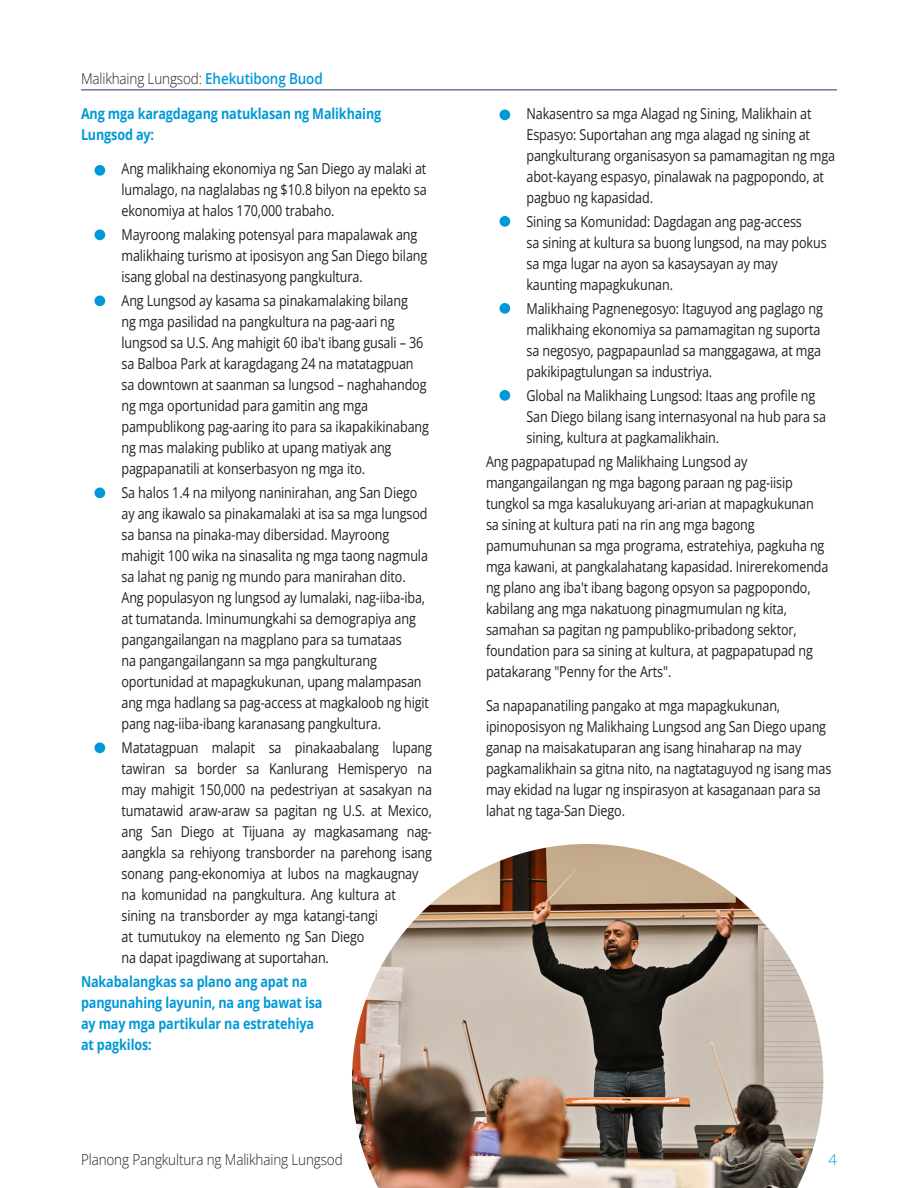
<style>
.page{position:relative;width:918px;height:1188px;background:#fff}
.page>*{position:absolute;margin:0;border:0;box-sizing:border-box;transform-origin:0 0}
.Indented_bullets{font:15px/21px "Open Sans";letter-spacing:-.01em;color:#231f20;scale:.84 1}
.Bold_Body_Copy{font:700 15px/21px "Open Sans";letter-spacing:-.01em;color:#0099d6;scale:.84 1}
.t1{font:300 15px "Open Sans";letter-spacing:-.01em;color:#231f20;scale:.9 1}
.t2{font:300 15px "Open Sans";color:#0099d6}
.s1{font-weight:600;color:#0099d6}
</style>
<div class="page">
<div style="left:95px;top:165px;width:10px;height:11px;background:#0099d6;border-radius:50%"></div>
<div style="left:95px;top:229px;width:10px;height:11px;background:#0099d6;border-radius:50%"></div>
<div style="left:95px;top:295px;width:10px;height:11px;background:#0099d6;border-radius:50%"></div>
<div style="left:95px;top:487px;width:10px;height:11px;background:#0099d6;border-radius:50%"></div>
<div style="left:95px;top:742px;width:10px;height:11px;background:#0099d6;border-radius:50%"></div>
<div style="left:500px;top:110px;width:10px;height:10px;background:#0099d6;border-radius:50%"></div>
<div style="left:500px;top:216px;width:10px;height:11px;background:#0099d6;border-radius:50%"></div>
<div style="left:500px;top:303px;width:10px;height:11px;background:#0099d6;border-radius:50%"></div>
<div style="left:500px;top:390px;width:10px;height:11px;background:#0099d6;border-radius:50%"></div>
<hr style="left:81px;top:89px;width:756px;height:1px;background:#233168">
<img style="left:352px;top:844px;width:471px;height:344px">
<p class="t1" style="left:81px;top:68px;width:270px">Malikhaing Lungsod: <span class="s1">Ehekutibong Buod</span></p>
<p class="Bold_Body_Copy" style="left:81px;top:102px;width:359px">Ang mga karagdagang natuklasan ng Malikhaing<br>Lungsod ay:</p>
<p class="Indented_bullets" style="left:122px;top:158px;width:365px;text-align:justify">Ang malikhaing ekonomiya ng San Diego ay malaki at lumalago, na naglalabas ng $10.8 bilyon na epekto sa ekonomiya at halos 170,000 trabaho.</p>
<p class="Indented_bullets" style="left:122px;top:224px;width:366px">Mayroong malaking potensyal para mapalawak ang malikhaing turismo at iposisyon ang San Diego bilang isang global na destinasyong pangkultura.</p>
<p class="Indented_bullets" style="left:122px;top:290px;width:368px">Ang Lungsod ay kasama sa pinakamalaking bilang<br>ng mga pasilidad na pangkultura na pag-aari ng lungsod sa U.S. Ang mahigit 60 iba't ibang gusali – 36 sa Balboa Park at karagdagang 24 na matatagpuan sa downtown at saanman sa lungsod – naghahandog ng mga oportunidad para gamitin ang mga pampublikong pag-aaring ito para sa ikapakikinabang ng mas malaking publiko at upang matiyak ang pagpapanatili at konserbasyon ng mga ito.</p>
<p class="Indented_bullets" style="left:122px;top:482px;width:368px">Sa halos 1.4 na milyong naninirahan, ang San Diego ay ang ikawalo sa pinakamalaki at isa sa mga lungsod sa bansa na pinaka-may dibersidad. Mayroong mahigit 100 wika na sinasalita ng mga taong nagmula sa lahat ng panig ng mundo para manirahan dito.<br>Ang populasyon ng lungsod ay lumalaki, nag-iiba-iba, at tumatanda. Iminumungkahi sa demograpiya ang pangangailangan na magplano para sa tumataas<br>na pangangailangann sa mga pangkulturang oportunidad at mapagkukunan, upang malampasan ang mga hadlang sa pag-access at magkaloob ng higit pang nag-iiba-ibang karanasang pangkultura.</p>
<p class="Indented_bullets" style="left:122px;top:737px;width:371px">Matatagpuan malapit sa pinakaabalang lupang tawiran sa border sa Kanlurang Hemisperyo na may mahigit 150,000 na pedestriyan at sasakyan na tumatawid araw-araw sa pagitan ng U.S. at Mexico, ang San Diego at Tijuana ay magkasamang nag&shy;aangkla sa rehiyong transborder na parehong isang sonang pang-ekonomiya at lubos na magkaugnay na komunidad na pangkultura. Ang kultura at sining na transborder ay mga katangi-tangi<br>at tumutukoy na elemento ng San Diego<br>na dapat ipagdiwang at suportahan.</p>
<p class="Bold_Body_Copy" style="left:81px;top:971px;width:289px">Nakabalangkas sa plano ang apat na pangunahing layunin, na ang bawat isa ay may mga partikular na estratehiya at pagkilos:</p>
<p class="Indented_bullets" style="left:526px;top:102px;width:369px">Nakasentro sa mga Alagad ng Sining, Malikhain at Espasyo: Suportahan ang mga alagad ng sining at pangkulturang organisasyon sa pamamagitan ng mga abot-kayang espasyo, pinalawak na pagpopondo, at pagbuo ng kapasidad.</p>
<p class="Indented_bullets" style="left:526px;top:210px;width:359px">Sining sa Komunidad: Dagdagan ang pag-access<br>sa sining at kultura sa buong lungsod, na may pokus sa mga lugar na ayon sa kasaysayan ay may kaunting mapagkukunan.</p>
<p class="Indented_bullets" style="left:526px;top:297px;width:354px">Malikhaing Pagnenegosyo: Itaguyod ang paglago ng malikhaing ekonomiya sa pamamagitan ng suporta sa negosyo, pagpapaunlad sa manggagawa, at mga pakikipagtulungan sa industriya.</p>
<p class="Indented_bullets" style="left:526px;top:384px;width:358px">Global na Malikhaing Lungsod: Itaas ang profile ng<br>San Diego bilang isang internasyonal na hub para sa sining, kultura at pagkamalikhain.</p>
<p class="Indented_bullets" style="left:486px;top:450px;width:409px">Ang pagpapatupad ng Malikhaing Lungsod ay mangangailangan ng mga bagong paraan ng pag-iisip tungkol sa mga kasalukuyang ari-arian at mapagkukunan sa sining at kultura pati na rin ang mga bagong pamumuhunan sa mga programa, estratehiya, pagkuha ng mga kawani, at pangkalahatang kapasidad. Inirerekomenda ng plano ang iba't ibang bagong opsyon sa pagpopondo, kabilang ang mga nakatuong pinagmumulan ng kita, samahan sa pagitan ng pampubliko-pribadong sektor, foundation para sa sining at kultura, at pagpapatupad ng patakarang "Penny for the Arts".</p>
<p class="Indented_bullets" style="left:486px;top:695px;width:413px">Sa napapanatiling pangako at mga mapagkukunan, ipinoposisyon ng Malikhaing Lungsod ang San Diego upang ganap na maisakatuparan ang isang hinaharap na may pagkamalikhain sa gitna nito, na nagtataguyod ng isang mas may ekidad na lugar ng inspirasyon at kasaganaan para sa lahat ng taga-San Diego.</p>
<p class="t1" style="left:81px;top:1149px;width:292px">Planong Pangkultura ng Malikhaing Lungsod</p>
<p class="t2" style="left:828px;top:1149px;width:10px">4</p>
</div>
